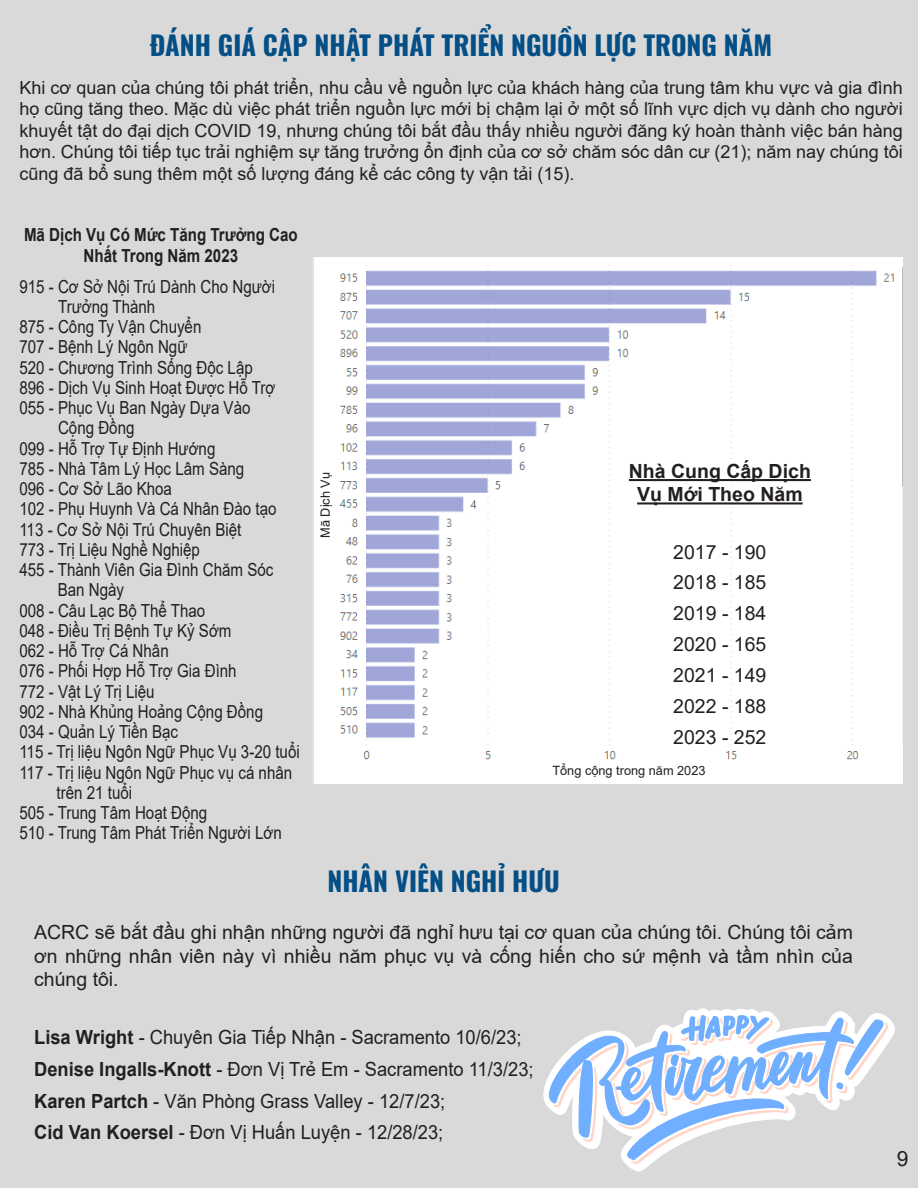
<style>
.page{position:relative;width:918px;height:1188px;background:#d9d9d9}
.page>*{position:absolute;margin:0;border:0;box-sizing:border-box;transform-origin:0 0}
.t1{font:700 26.7px "Oswald";color:#044f86}
.t2{font:21px "Arial";color:#231f20}
.t3{font:19.5px/23.4px "Arial";color:#231f20;text-align:justify}
.t4{font:19.5px "Arial";color:#231f20;scale:.94 1}
.t5{font:700 19.5px/23.4px "Arial";color:#231f20;text-align:center}
.t6{font:18px/20.2px "Arial";color:#231f20;scale:.84 1}
.t7{font:18px/21.6px "Arial";color:#231f20;text-align:justify}
.t8{font:700 18px/21.6px "Arial";color:#231f20;text-align:center;scale:.84 1}
.t9{font:12.75px "Arial";color:#231f20}
.s1{font-weight:700}
</style>
<div class="page">
<img style="left:314px;top:258px;width:588px;height:525px">
<svg style="left:543px;top:1009px;width:352px;height:162px"></svg>
<svg style="left:553px;top:1017px;width:334px;height:147px"></svg>
<svg style="left:545px;top:1015px;width:338px;height:145px"></svg>
<hr style="left:629px;top:479px;width:182px;height:2px;background:#231f20">
<hr style="left:637px;top:502px;width:166px;height:2px;background:#231f20">
<div style="left:536px;top:766px;width:186px;height:15px;background:#fff"></div>
<div style="left:321px;top:440px;width:15px;height:130px;background:#fff"></div>
<p class="t1" style="left:150px;top:21px;width:624px">ĐÁNH GIÁ CẬP NHẬT PHÁT TRIỂN NGUỒN LỰC TRONG NĂM</p>
<p class="t7" style="left:19px;top:76px;width:885px">Khi cơ quan của chúng tôi phát triển, nhu cầu về nguồn lực của khách hàng của trung tâm khu vực và gia đình họ cũng tăng theo. Mặc dù việc phát triển nguồn lực mới bị chậm lại ở một số lĩnh vực dịch vụ dành cho người khuyết tật do đại dịch COVID 19, nhưng chúng tôi bắt đầu thấy nhiều người đăng ký hoàn thành việc bán hàng hơn. Chúng tôi tiếp tục trải nghiệm sự tăng trưởng ổn định của cơ sở chăm sóc dân cư (21); năm nay chúng tôi cũng đã bổ sung thêm một số lượng đáng kể các công ty vận tải (15).</p>
<p class="t8" style="left:24px;top:224px;width:327px">Mã Dịch Vụ Có Mức Tăng Trưởng Cao<br>Nhất Trong Năm 2023</p>
<p class="t6" style="left:58px;top:276px;width:260px;text-indent:-39px">915 - Cơ Sở Nội Trú Dành Cho Người<br>Trưởng Thành</p>
<p class="t6" style="left:19px;top:317px;width:218px">875 - Công Ty Vận Chuyển</p>
<p class="t6" style="left:19px;top:337px;width:202px">707 - Bệnh Lý Ngôn Ngữ</p>
<p class="t6" style="left:19px;top:357px;width:279px">520 - Chương Trình Sống Độc Lập</p>
<p class="t6" style="left:19px;top:377px;width:306px">896 - Dịch Vụ Sinh Hoạt Được Hỗ Trợ</p>
<p class="t6" style="left:58px;top:398px;width:231px;text-indent:-39px">055 - Phục Vụ Ban Ngày Dựa Vào<br>Cộng Đồng</p>
<p class="t6" style="left:19px;top:438px;width:235px">099 - Hỗ Trợ Tự Định Hướng</p>
<p class="t6" style="left:19px;top:458px;width:269px">785 - Nhà Tâm Lý Học Lâm Sàng</p>
<p class="t6" style="left:19px;top:479px;width:183px">096 - Cơ Sở Lão Khoa</p>
<p class="t6" style="left:19px;top:499px;width:308px">102 - Phụ Huynh Và Cá Nhân Đào tạo</p>
<p class="t6" style="left:19px;top:519px;width:266px">113 - Cơ Sở Nội Trú Chuyên Biệt</p>
<p class="t6" style="left:19px;top:539px;width:217px">773 - Trị Liệu Nghề Nghiệp</p>
<p class="t6" style="left:58px;top:560px;width:258px;text-indent:-38px">455 - Thành Viên Gia Đình Chăm Sóc<br>Ban Ngày</p>
<p class="t6" style="left:19px;top:600px;width:223px">008 - Câu Lạc Bộ Thể Thao</p>
<p class="t6" style="left:19px;top:620px;width:254px">048 - Điều Trị Bệnh Tự Kỷ Sớm</p>
<p class="t6" style="left:19px;top:641px;width:179px">062 - Hỗ Trợ Cá Nhân</p>
<p class="t6" style="left:19px;top:661px;width:260px">076 - Phối Hợp Hỗ Trợ Gia Đình</p>
<p class="t6" style="left:19px;top:681px;width:163px">772 - Vật Lý Trị Liệu</p>
<p class="t6" style="left:19px;top:701px;width:292px">902 - Nhà Khủng Hoảng Cộng Đồng</p>
<p class="t6" style="left:19px;top:722px;width:191px">034 - Quản Lý Tiền Bạc</p>
<p class="t6" style="left:19px;top:742px;width:335px">115 - Trị liệu Ngôn Ngữ Phục Vụ 3-20 tuổi</p>
<p class="t6" style="left:57px;top:762px;width:282px;text-indent:-37px">117 - Trị liệu Ngôn Ngữ Phục vụ cá nhân trên 21 tuổi</p>
<p class="t6" style="left:19px;top:803px;width:225px">505 - Trung Tâm Hoạt Động</p>
<p class="t6" style="left:19px;top:823px;width:314px">510 - Trung Tâm Phát Triển Người Lớn</p>
<p class="t9" style="left:317px;top:538px;width:67px;rotate:-90deg">Mã Dịch Vụ</p>
<p class="t5" style="left:629px;top:460px;width:184px">Nhà Cung Cấp Dịch<br>Vụ Mới Theo Năm</p>
<p class="t3" style="left:673px;top:540px;width:95px">2017 - 190</p>
<p class="t3" style="left:673px;top:571px;width:95px">2018 - 185</p>
<p class="t3" style="left:673px;top:602px;width:95px">2019 - 184</p>
<p class="t3" style="left:673px;top:633px;width:95px">2020 - 165</p>
<p class="t3" style="left:673px;top:663px;width:95px">2021 - 149</p>
<p class="t3" style="left:673px;top:694px;width:95px">2022 - 188</p>
<p class="t3" style="left:673px;top:725px;width:95px">2023 - 252</p>
<p class="t9" style="left:552px;top:762px;width:155px">Tổng cộng trong năm 2023</p>
<p class="t1" style="left:327px;top:857px;width:234px">NHÂN VIÊN NGHỈ HƯU</p>
<p class="t3" style="left:34px;top:920px;width:820px">ACRC sẽ bắt đầu ghi nhận những người đã nghỉ hưu tại cơ quan của chúng tôi. Chúng tôi cảm ơn những nhân viên này vì nhiều năm phục vụ và cống hiến cho sứ mệnh và tầm nhìn của chúng tôi.</p>
<p class="t4" style="left:34px;top:1024px;width:520px"><span class="s1">Lisa Wright</span> - Chuyên Gia Tiếp Nhận - Sacramento 10/6/23;</p>
<p class="t4" style="left:34px;top:1055px;width:533px"><span class="s1">Denise Ingalls-Knott</span> - Đơn Vị Trẻ Em - Sacramento 11/3/23;</p>
<p class="t4" style="left:34px;top:1087px;width:439px"><span class="s1">Karen Partch</span> - Văn Phòng Grass Valley - 12/7/23;</p>
<p class="t4" style="left:34px;top:1119px;width:437px"><span class="s1">Cid Van Koersel</span> - Đơn Vị Huấn Luyện - 12/28/23;</p>
<p class="t2" style="left:897px;top:1144px;width:13px">9</p>
</div>
